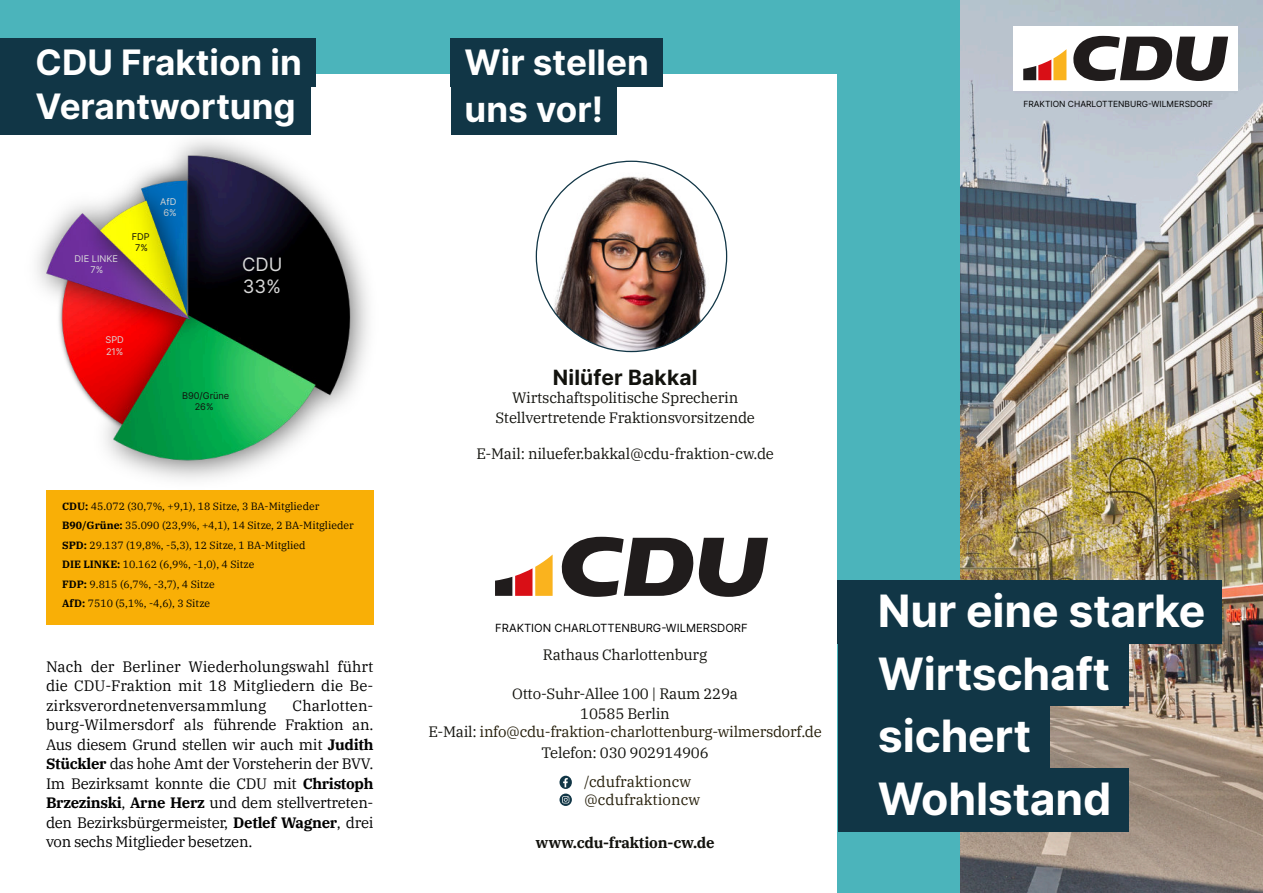
<style>
.page{position:relative;width:1263px;height:893px;background:#fff}
.page>*{position:absolute;margin:0;border:0;box-sizing:border-box;transform-origin:0 0}
.t1{font:700 44.55px "Inter";letter-spacing:-.005em;color:#fff}
.t2{font:700 35.1px "Inter";color:#fff}
.t3{font:700 21px "Inter";letter-spacing:.01em;color:#12120d}
.t4{font:18.45px "Inter";color:#d9d9d9}
.t5{font:15px "IBM Plex Serif";letter-spacing:-.02em;color:#000}
.t6{font:15px "IBM Plex Serif";letter-spacing:-.015em;color:#12120d}
.t7{font:15px "IBM Plex Serif";color:#000}
.t8{font:15px "IBM Plex Serif";letter-spacing:-.02em;color:#251e0a}
.t9{font:15px "IBM Plex Serif";color:#251e0a}
.t10{font:700 15px "IBM Plex Serif";letter-spacing:-.015em;color:#12120d}
.t11{font:11.25px "Inter";color:#000}
.t12{font:10.5px "IBM Plex Serif";color:#000}
.t13{font:9.3px "Inter";color:#d9d9d9}
.t14{font:9.3px "Inter";color:#12120d}
.t15{font:8.4px "Inter";color:#000}
.s1{font-weight:700}
.s2{color:#12120d}
</style>
<div class="page">
<img style="left:960px;top:0;width:303px;height:893px">
<div style="left:0;top:0;width:943px;height:74px;background:#4bb4bb"></div>
<div style="left:838px;top:0;width:122px;height:893px;background:#4bb4bb"></div>
<div style="left:1013px;top:26px;width:225px;height:65px;background:#fff"></div>
<svg style="left:1023px;top:49px;width:43px;height:31px"></svg>
<svg style="left:1073px;top:36px;width:155px;height:45px"></svg>
<svg style="left:495px;top:554px;width:58px;height:42px"></svg>
<svg style="left:561px;top:537px;width:207px;height:60px"></svg>
<div style="left:838px;top:580px;width:384px;height:63px;background:#113646"></div>
<div style="left:46px;top:490px;width:328px;height:134px;background:#f9af06"></div>
<img style="left:536px;top:161px;width:191px;height:191px;border-radius:50%">
<div style="left:838px;top:643px;width:290px;height:63px;background:#113646"></div>
<div style="left:838px;top:706px;width:211px;height:63px;background:#113646"></div>
<div style="left:838px;top:768px;width:290px;height:63px;background:#113646"></div>
<svg style="left:559px;top:775px;width:13px;height:31px"></svg>
<img style="left:56px;top:130px;width:313px;height:350px">
<img style="left:37px;top:178px;width:175px;height:165px">
<div style="left:0;top:38px;width:316px;height:49px;background:#113646"></div>
<div style="left:451px;top:38px;width:212px;height:48px;background:#113646"></div>
<div style="left:0;top:86px;width:310px;height:48px;background:#113646"></div>
<div style="left:451px;top:86px;width:165px;height:48px;background:#113646"></div>
<p class="t2" style="left:36px;top:41px;width:268px">CDU Fraktion in</p>
<p class="t2" style="left:36px;top:85px;width:262px">Verantwortung</p>
<p class="t13" style="left:75px;top:253px;width:45px">DIE LINKE</p>
<p class="t13" style="left:91px;top:264px;width:14px">7%</p>
<p class="t14" style="left:132px;top:231px;width:19px">FDP</p>
<p class="t14" style="left:135px;top:242px;width:14px">7%</p>
<p class="t13" style="left:160px;top:196px;width:18px">AfD</p>
<p class="t13" style="left:163px;top:207px;width:15px">6%</p>
<p class="t4" style="left:242px;top:253px;width:42px">CDU</p>
<p class="t4" style="left:243px;top:275px;width:40px">33%</p>
<p class="t13" style="left:106px;top:334px;width:20px">SPD</p>
<p class="t13" style="left:106px;top:346px;width:19px">21%</p>
<p class="t14" style="left:182px;top:390px;width:49px">B90/Grüne</p>
<p class="t14" style="left:195px;top:401px;width:20px">26%</p>
<p class="t12" style="left:62px;top:499px;width:259px"><span class="s1">CDU:</span> 45.072 (30,7%, +9,1), 18 Sitze, 3 BA-Mitglieder</p>
<p class="t12" style="left:62px;top:519px;width:293px"><span class="s1">B90/Grüne:</span> 35.090 (23,9%, +4,1), 14 Sitze, 2 BA-Mitglieder</p>
<p class="t12" style="left:62px;top:538px;width:245px"><span class="s1">SPD:</span> 29.137 (19,8%, -5,3), 12 Sitze, 1 BA-Mitglied</p>
<p class="t12" style="left:62px;top:558px;width:194px"><span class="s1">DIE LINKE:</span> 10.162 (6,9%, -1,0), 4 Sitze</p>
<p class="t12" style="left:62px;top:577px;width:154px"><span class="s1">FDP:</span> 9.815 (6,7%, -3,7), 4 Sitze</p>
<p class="t12" style="left:62px;top:597px;width:150px"><span class="s1">AfD:</span> 7510 (5,1%, -4,6), 3 Sitze</p>
<p class="t7" style="left:46px;top:656px;width:329px">Nach der Berliner Wiederholungswahl führt</p>
<p class="t7" style="left:46px;top:676px;width:329px">die CDU-Fraktion mit 18 Mitgliedern die Be-</p>
<p class="t7" style="left:46px;top:695px;width:222px">zirksverordnetenversammlung</p>
<p class="t7" style="left:293px;top:695px;width:82px">Charlotten-</p>
<p class="t5" style="left:46px;top:715px;width:329px">burg-Wilmersdorf als führende Fraktion an.</p>
<p class="t5" style="left:46px;top:734px;width:329px">Aus diesem Grund stellen wir auch mit <span class="s1">Judith</span></p>
<p class="t5" style="left:46px;top:754px;width:329px"><span class="s1">Stückler</span> das hohe Amt der Vorsteherin der BVV.</p>
<p class="t5" style="left:46px;top:773px;width:329px">Im Bezirksamt konnte die CDU mit <span class="s1">Christoph</span></p>
<p class="t5" style="left:46px;top:793px;width:329px"><span class="s1">Brzezinski</span>, <span class="s1">Arne Herz</span> und dem stellvertreten-</p>
<p class="t5" style="left:46px;top:812px;width:329px">den Bezirksbürgermeister, <span class="s1">Detlef Wagner</span>, drei</p>
<p class="t5" style="left:46px;top:832px;width:208px">von sechs Mitglieder besetzen.</p>
<p class="t2" style="left:465px;top:41px;width:186px">Wir stellen</p>
<p class="t2" style="left:465px;top:88px;width:140px">uns vor!</p>
<p class="t3" style="left:553px;top:364px;width:146px">Nilüfer Bakkal</p>
<p class="t6" style="left:512px;top:387px;width:228px">Wirtschaftspolitische Sprecherin</p>
<p class="t6" style="left:495px;top:408px;width:261px">Stellvertretende Fraktionsvorsitzende</p>
<p class="t6" style="left:476px;top:444px;width:299px">E-Mail: niluefer.bakkal@cdu-fraktion-cw.de</p>
<p class="t11" style="left:495px;top:621px;width:254px">FRAKTION CHARLOTTENBURG-WILMERSDORF</p>
<p class="t6" style="left:543px;top:645px;width:166px">Rathaus Charlottenburg</p>
<p class="t6" style="left:512px;top:683px;width:227px">Otto-Suhr-Allee 100 | Raum 229a</p>
<p class="t6" style="left:580px;top:704px;width:91px">10585 Berlin</p>
<p class="t8" style="left:428px;top:722px;width:395px"><span class="s2">E-Mail:</span> info@cdu-fraktion-charlottenburg-wilmersdorf.de</p>
<p class="t6" style="left:541px;top:742px;width:169px">Telefon: 030 902914906</p>
<p class="t9" style="left:584px;top:772px;width:108px">/cdufraktioncw</p>
<p class="t9" style="left:584px;top:790px;width:117px">@cdufraktioncw</p>
<p class="t10" style="left:536px;top:832px;width:180px">www.cdu-fraktion-cw.de</p>
<p class="t15" style="left:1023px;top:99px;width:191px">FRAKTION CHARLOTTENBURG-WILMERSDORF</p>
<p class="t1" style="left:878px;top:584px;width:329px">Nur eine starke</p>
<p class="t1" style="left:878px;top:647px;width:234px">Wirtschaft</p>
<p class="t1" style="left:878px;top:709px;width:155px">sichert</p>
<p class="t1" style="left:878px;top:772px;width:235px">Wohlstand</p>
</div>
